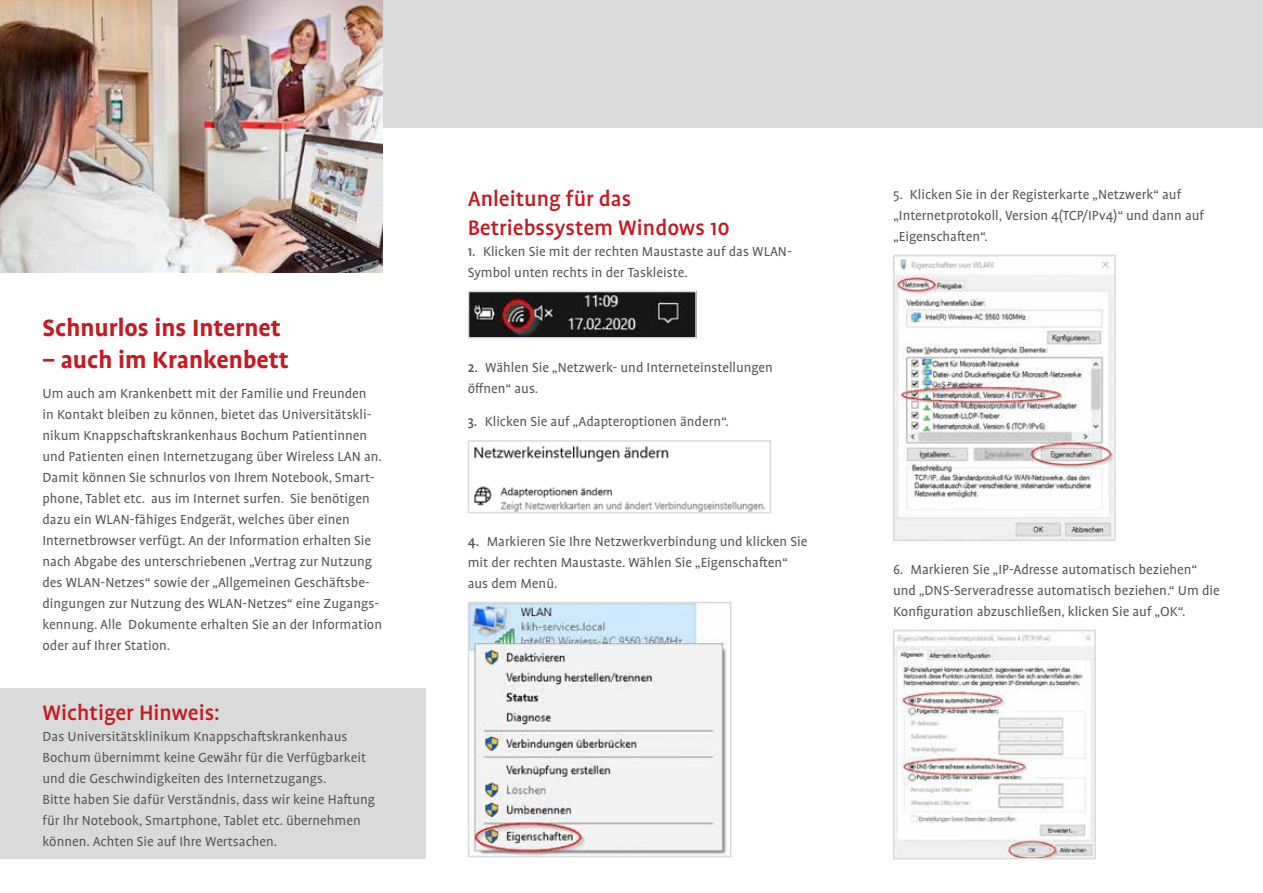
<style>
.page{position:relative;width:1263px;height:893px;background:#fff}
.page>*{position:absolute;margin:0;border:0;box-sizing:border-box;transform-origin:0 0}
.t1{font:700 27px "Profile OT";color:#c51a21}
.t2{font:500 24px/28.8px "Profile OT";color:#c51a21}
.t3{font:15px/21px "Profile OT";color:#575756}
.s1{font-weight:500}
</style>
<div class="page">
<div style="left:0;top:0;width:1263px;height:128px;background:#dadada"></div>
<img style="left:0;top:0;width:383px;height:272px">
<img style="left:471px;top:294px;width:223px;height:42px">
<div style="left:468px;top:291px;width:229px;height:48px;border:2px solid #dadada"></div>
<img style="left:473px;top:446px;width:293px;height:64px">
<div style="left:468px;top:440px;width:303px;height:73px;border:2px solid #dadada"></div>
<img style="left:471px;top:605px;width:256px;height:249px">
<div style="left:468px;top:602px;width:263px;height:255px;border:2px solid #dadada"></div>
<img style="left:896px;top:258px;width:217px;height:280px">
<div style="left:893px;top:255px;width:223px;height:286px;border:2px solid #dadada"></div>
<img style="left:896px;top:634px;width:197px;height:222px">
<div style="left:893px;top:630px;width:203px;height:229px;border:2px solid #dadada"></div>
<div style="left:0;top:688px;width:425px;height:171px;background:#dadada"></div>
<h1 class="t1" style="left:43px;top:313px;width:240px">Schnurlos ins Internet</h1>
<h1 class="t1" style="left:43px;top:345px;width:248px">– auch im Krankenbett</h1>
<p class="t3" style="left:43px;top:383px;width:341px">Um auch am Krankenbett mit der Familie und Freunden<br>in Kontakt bleiben zu können, bietet das Universitätskli&shy;nikum Knappschaftskrankenhaus Bochum Patientinnen und Patienten einen Internetzugang über Wireless LAN an.<br>Damit können Sie schnurlos von Ihrem Notebook, Smart&shy;phone, Tablet etc. aus im Internet surfen. Sie benötigen dazu ein WLAN-fähiges Endgerät, welches über einen Internetbrowser verfügt. An der Information erhalten Sie nach Abgabe des unterschriebenen „Vertrag zur Nutzung des WLAN-Netzes“ sowie der „Allgemeinen Geschäftsbe&shy;dingungen zur Nutzung des WLAN-Netzes“ eine Zugangs&shy;kennung. Alle Dokumente erhalten Sie an der Information oder auf Ihrer Station.</p>
<h2 class="t2" style="left:43px;top:700px;width:179px">Wichtiger Hinweis:</h2>
<p class="t3" style="left:43px;top:727px;width:334px">Das Universitätsklinikum Knappschaftskrankenhaus Bochum übernimmt keine Gewähr für die Verfügbarkeit und die Geschwindigkeiten des Internetzugangs.<br>Bitte haben Sie dafür Verständnis, dass wir keine Haftung für Ihr Notebook, Smartphone, Tablet etc. übernehmen können. Achten Sie auf Ihre Wertsachen.</p>
<h2 class="t2" style="left:468px;top:186px;width:263px">Anleitung für das<br>Betriebssystem Windows 10</h2>
<p class="t3" style="left:468px;top:241px;width:326px"><span class="s1">1.</span> Klicken Sie mit der rechten Maustaste auf das WLAN-<br>Symbol unten rechts in der Taskleiste.</p>
<p class="t3" style="left:468px;top:357px;width:307px"><span class="s1">2.</span> Wählen Sie „Netzwerk- und Interneteinstellungen öffnen“ aus.</p>
<p class="t3" style="left:468px;top:412px;width:263px"><span class="s1">3.</span> Klicken Sie auf „Adapteroptionen ändern“.</p>
<p class="t3" style="left:468px;top:532px;width:341px"><span class="s1">4.</span> Markieren Sie Ihre Netzwerkverbindung und klicken Sie mit der rechten Maustaste. Wählen Sie „Eigenschaften“ aus dem Menü.</p>
<p class="t3" style="left:893px;top:185px;width:313px">5. Klicken Sie in der Registerkarte „Netzwerk“ auf „Internetprotokoll, Version 4(TCP/IPv4)“ und dann auf „Eigenschaften“.</p>
<p class="t3" style="left:893px;top:560px;width:328px">6. Markieren Sie „IP-Adresse automatisch beziehen“ und „DNS-Serveradresse automatisch beziehen.“ Um die<br>Konfiguration abzuschließen, klicken Sie auf „OK“.</p>
</div>
